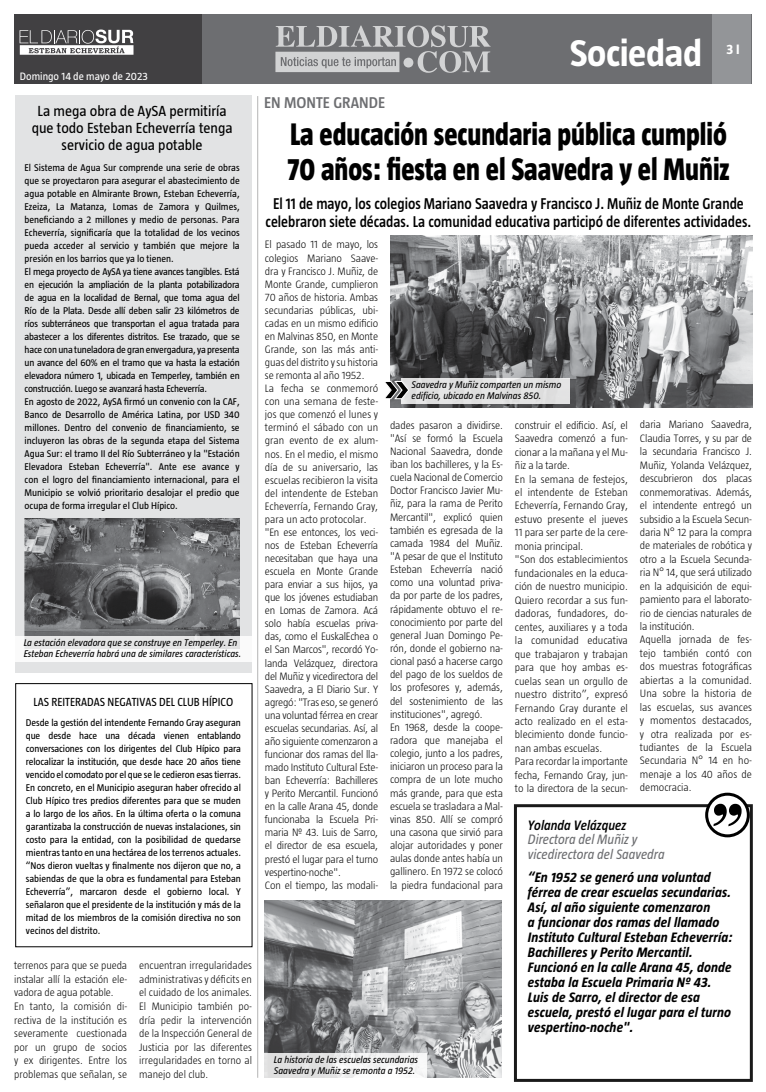
<style>
.page{position:relative;width:766px;height:1092px;background:#fff}
.page>*{position:absolute;margin:0;border:0;box-sizing:border-box;transform-origin:0 0}
.t1{font:700 38px "Taz";letter-spacing:-.01em;color:#fff}
.t2{font:800 32px/35px "Taz";color:#000;scale:.85 1}
.t3{font:600 16px/18px "Taz";color:#000;text-align:center;scale:.91 1}
.t4{font:600 16px "Taz";color:#6d6e71}
.t5{font:15px/17px "Taz";color:#000;text-align:center}
.t6{font:italic 700 14px/15px "Taz";letter-spacing:.01em;color:#000}
.t7{font:italic 14px/14px "Taz";color:#6d6e71}
.t8{font:700 14px "Taz";color:#fff}
.t9{font:12px "Taz";color:#000;scale:.96 1}
.t10{font:300 11px/13.1px "Taz";letter-spacing:-.01em;color:#000}
.t11{font:11px "Taz";color:#fff}
.t12{font:10px/13px "Taz";color:#000}
.t13{font:italic 10px/11px "Taz";color:#000}
.s1{font-weight:600;color:#000}
</style>
<div class="page">
<div style="left:14px;top:14px;width:737px;height:70px;background:#6d6e71"></div>
<div style="left:712px;top:14px;width:39px;height:70px;background:#939598"></div>
<div style="left:14px;top:14px;width:187px;height:70px;background:#414042"></div>
<svg style="left:275px;top:25px;width:215px;height:48px"></svg>
<svg style="left:20px;top:30px;width:113px;height:25px"></svg>
<hr style="left:257px;top:96px;width:1px;height:981px;background:#000">
<div style="left:15px;top:95px;width:236px;height:577px;background:#e2e3e4"></div>
<img style="left:25px;top:518px;width:215px;height:118px">
<div style="left:15px;top:683px;width:237px;height:264px;border:1px solid #000"></div>
<svg style="left:15px;top:636px;width:236px;height:25px;fill:#fafafa"></svg>
<img style="left:390px;top:236px;width:361px;height:172px">
<div style="left:401px;top:378px;width:169px;height:25px;background:#e1e1e1"></div>
<svg style="left:385px;top:380px;width:24px;height:20px"></svg>
<div style="left:514px;top:804px;width:238px;height:277px;border:3px solid #000"></div>
<svg style="left:706px;top:794px;width:42px;height:41px"></svg>
<div style="left:705px;top:792px;width:44px;height:45px;border:3px solid #000;border-radius:50%"></div>
<svg style="left:713px;top:803px;width:28px;height:23px"></svg>
<img style="left:264px;top:900px;width:238px;height:177px">
<div style="left:264px;top:1053px;width:162px;height:25px;background:linear-gradient(to right,#dcdcdc,#fcfdfd)"></div>
<p class="t11" style="left:20px;top:70px;width:129px">Domingo 14 de mayo de 2023</p>
<p class="t5" style="left:32px;top:102px;width:202px">La mega obra de AySA permitiría que todo Esteban Echeverría tenga servicio de agua potable</p>
<p class="t12" style="left:25px;top:161px;width:216px">El Sistema de Agua Sur comprende una serie de obras que se proyectaron para asegurar el abastecimiento de agua potable en Almirante Brown, Esteban Echeverría, Ezeiza, La Matanza, Lomas de Zamora y Quilmes, beneficiando a 2 millones y medio de personas. Para Echeverría, significaría que la totalidad de los vecinos pueda acceder al servicio y también que mejore la presión en los barrios que ya lo tienen.<br>El mega proyecto de AySA ya tiene avances tangibles. Está en ejecución la ampliación de la planta potabilizadora de agua en la localidad de Bernal, que toma agua del Río de la Plata. Desde allí deben salir 23 kilómetros de ríos subterráneos que transportan el agua tratada para abastecer a los diferentes distritos. Ese trazado, que se hace con una tuneladora de gran envergadura, ya presenta un avance del 60% en el tramo que va hasta la estación elevadora número 1, ubicada en Temperley, también en construcción. Luego se avanzará hasta Echeverría.<br>En agosto de 2022, AySA firmó un convenio con la CAF, Banco de Desarrollo de América Latina, por USD 340 millones. Dentro del convenio de financiamiento, se incluyeron las obras de la segunda etapa del Sistema Agua Sur: el tramo II del Río Subterráneo y la "Estación Elevadora Esteban Echeverría". Ante ese avance y con el logro del financiamiento internacional, para el Municipio se volvió prioritario desalojar el predio que ocupa de forma irregular el Club Hípico.</p>
<p class="t13" style="left:24px;top:637px;width:219px">La estación elevadora que se construye en Temperley. En<br>Esteban Echeverría habrá una de similares características.</p>
<p class="t9" style="left:34px;top:694px;width:209px">LAS REITERADAS NEGATIVAS DEL CLUB HÍPICO</p>
<p class="t12" style="left:26px;top:715px;width:216px;text-align:justify">Desde la gestión del intendente Fernando Gray aseguran que desde hace una década vienen entablando conversaciones con los dirigentes del Club Hípico para relocalizar la institución, que desde hace 20 años tiene vencido el comodato por el que se le cedieron esas tierras.<br>En concreto, en el Municipio aseguran haber ofrecido al Club Hípico tres predios diferentes para que se muden a lo largo de los años. En la última oferta o la comuna garantizaba la construcción de nuevas instalaciones, sin costo para la entidad, con la posibilidad de quedarse mientras tanto en una hectárea de los terrenos actuales. “Nos dieron vueltas y finalmente nos dijeron que no, a sabiendas de que la obra es fundamental para Esteban Echeverría”, marcaron desde el gobierno local. Y señalaron que el presidente de la institución y más de la mitad de los miembros de la comisión directiva no son vecinos del distrito.</p>
<p class="t10" style="left:14px;top:958px;width:114px;line-height:13.5px">terrenos para que se pueda instalar allí la estación ele&shy;vadora de agua potable.<br>En tanto, la comisión di&shy;rectiva de la institución es severamente cuestionada por un grupo de socios y ex dirigentes. Entre los problemas que señalan, se</p>
<p class="t10" style="left:139px;top:958px;width:114px;line-height:13.5px;text-align:justify">encuentran irregularidades administrativas y déficits en el cuidado de los animales.<br>El Municipio también po&shy;dría pedir la intervención de la Inspección General de Justicia por las diferentes irregularidades en torno al manejo del club.</p>
<p class="t1" style="left:569px;top:32px;width:134px">Sociedad</p>
<p class="t8" style="left:726px;top:41px;width:15px">3 I</p>
<p class="t4" style="left:264px;top:93px;width:121px">En Monte Grande</p>
<p class="t2" style="left:287px;top:116px;width:521px">La educación secundaria pública cumplió<br>70 años: fiesta en el Saavedra y el Muñiz</p>
<p class="t3" style="left:265px;top:195px;width:535px">El 11 de mayo, los colegios Mariano Saavedra y Francisco J. Muñiz de Monte Grande celebraron siete décadas. La comunidad educativa participó de diferentes actividades.</p>
<p class="t10" style="left:265px;top:238px;width:115px">El pasado 11 de mayo, los colegios Mariano Saave&shy;dra y Francisco J. Muñiz, de<br>Monte Grande, cumplieron<br>70 años de historia. Ambas secundarias públicas, ubi&shy;cadas en un mismo edificio en Malvinas 850, en Monte<br>Grande, son las más anti&shy;guas del distrito y su historia se remonta al año 1952.<br>La fecha se conmemoró con una semana de feste&shy;jos que comenzó el lunes y terminó el sábado con un gran evento de ex alum&shy;nos. En el medio, el mismo día de su aniversario, las escuelas recibieron la visita del intendente de Esteban<br>Echeverría, Fernando Gray, para un acto protocolar. "En ese entonces, los veci&shy;nos de Esteban Echeverría necesitaban que haya una escuela en Monte Grande para enviar a sus hijos, ya que los jóvenes estudiaban en Lomas de Zamora. Acá solo había escuelas priva&shy;das, como el EuskalEchea o el San Marcos", recordó Yo&shy;landa Velázquez, directora del Muñiz y vicedirectora del<br>Saavedra, a El Diario Sur. Y agregó: "Tras eso, se generó una voluntad férrea en crear escuelas secundarias. Así, al año siguiente comenzaron a funcionar dos ramas del lla&shy;mado Instituto Cultural Este&shy;ban Echeverría: Bachilleres y Perito Mercantil. Funcionó en la calle Arana 45, donde funcionaba la Escuela Pri&shy;maria Nº 43. Luis de Sarro, el director de esa escuela, prestó el lugar para el turno vespertino-noche".<br>Con el tiempo, las modali-</p>
<p class="t13" style="left:411px;top:379px;width:151px">Saavedra y Muñiz comparten un mismo edificio, ubicado en Malvinas 850.</p>
<p class="t10" style="left:390px;top:418px;width:114px">dades pasaron a dividirse. "Así se formó la Escuela<br>Nacional Saavedra, donde iban los bachilleres, y la Es&shy;cuela Nacional de Comercio<br>Doctor Francisco Javier Mu&shy;ñiz, para la rama de Perito<br>Mercantil", explicó quien también es egresada de la camada 1984 del Muñiz. "A pesar de que el Instituto<br>Esteban Echeverría nació como una voluntad priva&shy;da por parte de los padres, rápidamente obtuvo el re&shy;conocimiento por parte del general Juan Domingo Pe&shy;rón, donde el gobierno na&shy;cional pasó a hacerse cargo del pago de los sueldos de los profesores y, además, del sostenimiento de las instituciones", agregó.<br>En 1968, desde la coope&shy;radora que manejaba el colegio, junto a los padres, iniciaron un proceso para la compra de un lote mucho más grande, para que esta escuela se trasladara a Mal&shy;vinas 850. Allí se compró una casona que sirvió para alojar autoridades y poner aulas donde antes había un gallinero. En 1972 se colocó la piedra fundacional para</p>
<p class="t10" style="left:515px;top:418px;width:114px;line-height:13.5px">construir el edificio. Así, el<br>Saavedra comenzó a fun&shy;cionar a la mañana y el Mu&shy;ñiz a la tarde.<br>En la semana de festejos, el intendente de Esteban<br>Echeverría, Fernando Gray, estuvo presente el jueves<br>11 para ser parte de la cere&shy;monia principal.<br>"Son dos establecimientos fundacionales en la educa&shy;ción de nuestro municipio.<br>Quiero recordar a sus fun&shy;dadoras, fundadores, do&shy;centes, auxiliares y a toda la comunidad educativa que trabajaron y trabajan para que hoy ambas es&shy;cuelas sean un orgullo de nuestro distrito”, expresó<br>Fernando Gray durante el acto realizado en el esta&shy;blecimiento donde funcio&shy;nan ambas escuelas.<br>Para recordar la importante fecha, Fernando Gray, jun&shy;to la directora de la secun-</p>
<p class="t10" style="left:639px;top:418px;width:114px;line-height:13.4px">daria Mariano Saavedra,<br>Claudia Torres, y su par de la secundaria Francisco J.<br>Muñiz, Yolanda Velázquez, descubrieron dos placas conmemorativas. Además, el intendente entregó un subsidio a la Escuela Secun&shy;daria N° 12 para la compra de materiales de robótica y otro a la Escuela Secunda&shy;ria N° 14, que será utilizado en la adquisición de equi&shy;pamiento para el laborato&shy;rio de ciencias naturales de la institución.<br>Aquella jornada de fes&shy;tejo también contó con dos muestras fotográficas abiertas a la comunidad.<br>Una sobre la historia de las escuelas, sus avances y momentos destacados, y otra realizada por es&shy;tudiantes de la Escuela<br>Secundaria N° 14 en ho&shy;menaje a los 40 años de democracia.</p>
<p class="t7" style="left:527px;top:818px;width:138px"><span class="s1">Yolanda Velázquez<br></span>Directora del Muñiz y vicedirectora del Saavedra</p>
<p class="t6" style="left:527px;top:869px;width:206px">“En 1952 se generó una voluntad férrea de crear escuelas secundarias.<br>Así, al año siguiente comenzaron<br>a funcionar dos ramas del llamado Instituto Cultural Esteban Echeverría:<br>Bachilleres y Perito Mercantil.<br>Funcionó en la calle Arana 45, donde estaba la Escuela Primaria Nº 43.<br>Luis de Sarro, el director de esa escuela, prestó el lugar para el turno vespertino-noche".</p>
<p class="t13" style="left:274px;top:1054px;width:146px">La historia de las escuelas secundarias<br>Saavedra y Muñiz se remonta a 1952.</p>
</div>
